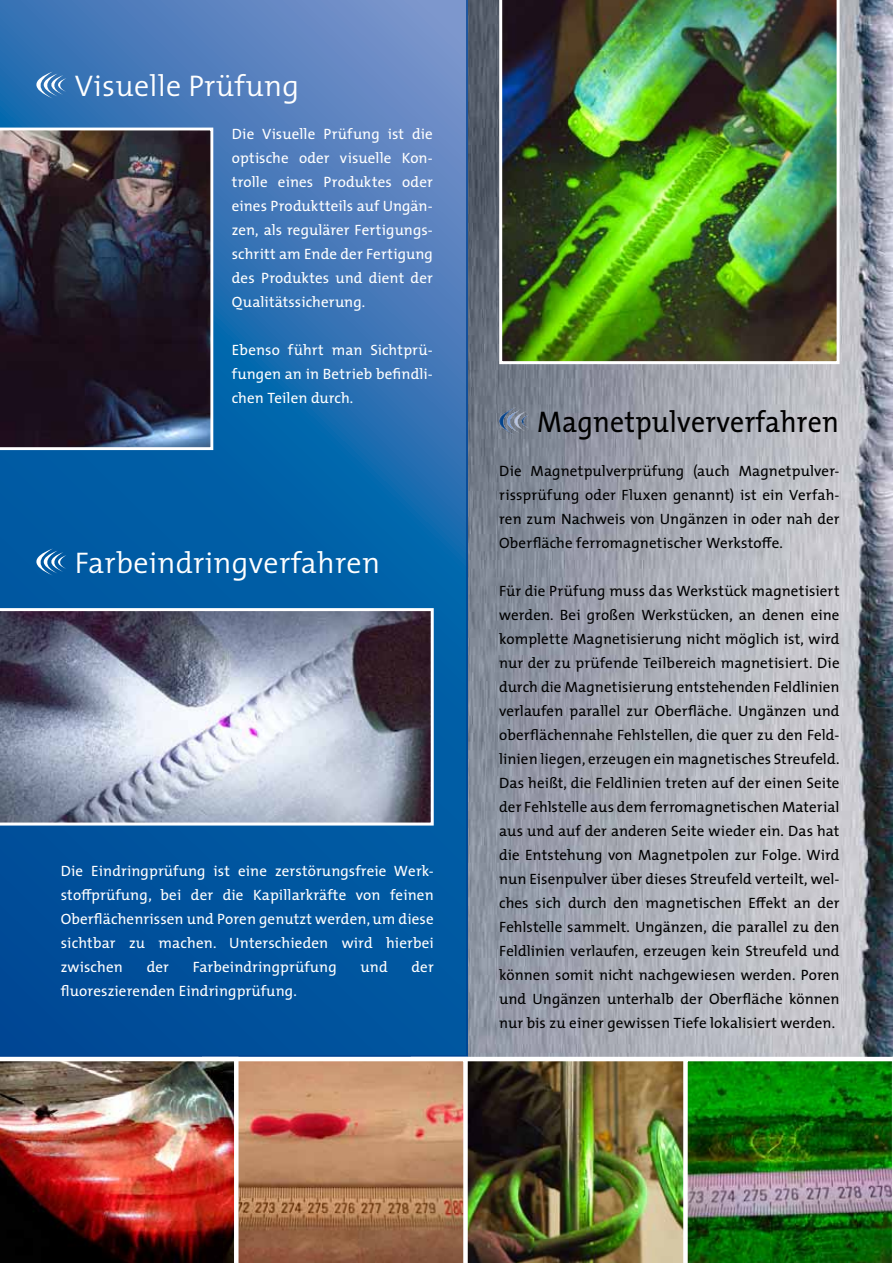
<style>
.page{position:relative;width:893px;height:1263px;background:#fff}
.page>*{position:absolute;margin:0;border:0;box-sizing:border-box;transform-origin:0 0}
.t1{font:300 30px "The Mix 4";letter-spacing:.01em;color:#fff}
.t2{font:30px "The Mix 5";letter-spacing:.01em;color:#000;scale:.93 1}
.t3{font:15px/24px "The Mix 5";letter-spacing:.005em;color:#000;text-align:justify}
.t4{font:15px/24px "The Mix 5";letter-spacing:.01em;color:#fff;text-align:justify}
</style>
<div class="page">
<img style="left:468px;top:0;width:425px;height:1057px">
<svg style="left:0;top:0;width:468px;height:1057px;background:#1e66ab"></svg>
<svg style="left:0;top:608px;width:434px;height:217px;background:#9598a9"></svg>
<img style="left:468px;top:1061px;width:215px;height:202px">
<svg style="left:239px;top:1061px;width:229px;height:202px;background:#b88160"></svg>
<img style="left:683px;top:1061px;width:209px;height:202px">
<img style="left:0;top:128px;width:213px;height:322px">
<svg style="left:31px;top:72px;width:35px;height:26px"></svg>
<svg style="left:31px;top:549px;width:35px;height:26px"></svg>
<img style="left:499px;top:0;width:341px;height:364px">
<img style="left:499px;top:408px;width:30px;height:26px">
<img style="left:0;top:1061px;width:239px;height:202px">
<h1 class="t1" style="left:75px;top:61px;width:226px">Visuelle Prüfung</h1>
<p class="t4" style="left:232px;top:121px;width:202px">Die Visuelle Prüfung ist die optische oder visuelle Kon&shy;trolle eines Produktes oder eines Produktteils auf Ungän&shy;zen, als regulärer Fertigungs&shy;schritt am Ende der Fertigung des Produktes und dient der Qualitätssicherung.</p>
<p class="t4" style="left:232px;top:337px;width:203px">Ebenso führt man Sichtprü&shy;fungen an in Betrieb befindli&shy;chen Teilen durch.</p>
<h1 class="t1" style="left:75px;top:538px;width:307px">Farbeindringverfahren</h1>
<p class="t4" style="left:61px;top:859px;width:374px">Die Eindringprüfung ist eine zerstörungsfreie Werk&shy;stoffprüfung, bei der die Kapillarkräfte von feinen Oberflächenrissen und Poren genutzt werden, um diese sichtbar zu machen. Unterschieden wird hierbei zwischen</p>
<p class="t4" style="left:147px;top:955px;width:24px">der</p>
<p class="t4" style="left:193px;top:955px;width:146px">Farbeindringprüfung</p>
<p class="t4" style="left:360px;top:955px;width:29px">und</p>
<p class="t4" style="left:411px;top:955px;width:24px">der</p>
<p class="t4" style="left:61px;top:979px;width:238px">fluoreszierenden Eindringprüfung.</p>
<h1 class="t2" style="left:537px;top:397px;width:326px">Magnetpulververfahren</h1>
<p class="t3" style="left:499px;top:459px;width:342px">Die Magnetpulverprüfung (auch Magnetpulver&shy;rissprüfung oder Fluxen genannt) ist ein Verfah&shy;ren zum Nachweis von Ungänzen in oder nah der Oberfläche ferromagnetischer Werkstoffe.</p>
<p class="t3" style="left:499px;top:579px;width:342px">Für die Prüfung muss das Werkstück magnetisiert werden. Bei großen Werkstücken, an denen eine komplette Magnetisierung nicht möglich ist, wird nur der zu prüfende Teilbereich magnetisiert. Die durch die Magnetisierung entstehenden Feldlinien verlaufen parallel zur Oberfläche. Ungänzen und oberflächennahe Fehlstellen, die quer zu den Feld&shy;linien liegen, erzeugen ein magnetisches Streufeld.<br>Das heißt, die Feldlinien treten auf der einen Seite der Fehlstelle aus dem ferromagnetischen Material aus und auf der anderen Seite wieder ein. Das hat die Entstehung von Magnetpolen zur Folge. Wird nun Eisenpulver über dieses Streufeld verteilt, wel&shy;ches sich durch den magnetischen Effekt an der Fehlstelle sammelt. Ungänzen, die parallel zu den Feldlinien verlaufen, erzeugen kein Streufeld und können somit nicht nachgewiesen werden. Poren und Ungänzen unterhalb der Oberfläche können nur bis zu einer gewissen Tiefe lokalisiert werden.</p>
</div>
